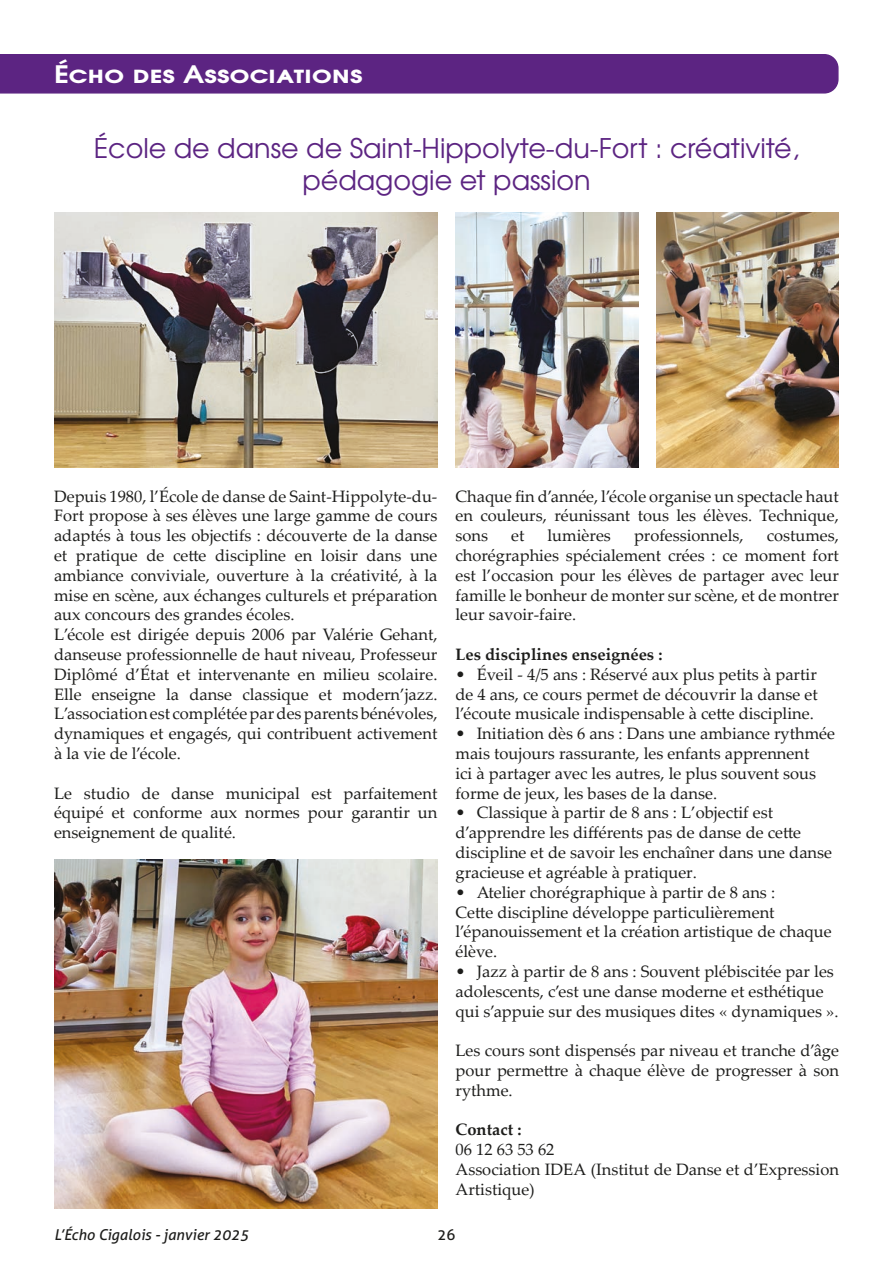
<style>
.page{position:relative;width:893px;height:1263px;background:#fff}
.page>*{position:absolute;margin:0;border:0;box-sizing:border-box;transform-origin:0 0}
.t1{font:27px/32.4px "Te X Gyre Adventor";color:#5c2482;text-align:center}
.t2{font:700 24px "Te X Gyre Adventor";color:#fff;scale:1.2 1}
.t3{font:16.5px/19.8px "Palatino Linotype";color:#1d1d1b}
.t4{font:700 16.5px "Palatino Linotype";color:#1d1d1b}
.t5{font:italic 15px "Aller";color:#1d1d1b}
.t6{font:15px "Aller";color:#1d1d1b}
</style>
<div class="page">
<div style="left:0;top:54px;width:838px;height:40px;background:#5c2482"></div>
<img style="left:656px;top:213px;width:183px;height:255px">
<img style="left:54px;top:213px;width:383px;height:255px">
<img style="left:54px;top:859px;width:383px;height:350px">
<img style="left:455px;top:213px;width:183px;height:255px">
<h2 class="t2" style="left:54px;top:53px;width:259px">Écho des Associations</h2>
<h1 class="t1" style="left:94px;top:130px;width:707px">École de danse de Saint-Hippolyte-du-Fort : créativité, pédagogie et passion</h1>
<p class="t3" style="left:54px;top:485px;width:385px">Depuis 1980, l’École de danse de Saint-Hippolyte-du-Fort propose à ses élèves une large gamme de cours adaptés à tous les objectifs : découverte de la danse et pratique de cette discipline en loisir dans une ambiance conviviale, ouverture à la créativité, à la mise en scène, aux échanges culturels et préparation aux concours des grandes écoles.<br>L’école est dirigée depuis 2006 par Valérie Gehant, danseuse professionnelle de haut niveau, Professeur Diplômé d’État et intervenante en milieu scolaire.<br>Elle enseigne la danse classique et modern’jazz.<br>L’association est complétée par des parents bénévoles, dynamiques et engagés, qui contribuent activement à la vie de l’école.</p>
<p class="t3" style="left:54px;top:782px;width:385px;text-align:justify">Le studio de danse municipal est parfaitement équipé et conforme aux normes pour garantir un enseignement de qualité.</p>
<p class="t3" style="left:455px;top:485px;width:385px;text-align:justify">Chaque fin d’année, l’école organise un spectacle haut en couleurs, réunissant tous les élèves. Technique, sons</p>
<p class="t3" style="left:511px;top:525px;width:15px">et</p>
<p class="t3" style="left:547px;top:525px;width:65px">lumières</p>
<p class="t3" style="left:634px;top:525px;width:111px">professionnels,</p>
<p class="t3" style="left:455px;top:525px;width:385px;text-align:justify;text-indent:311px">costumes, chorégraphies spécialement crées : ce moment fort est l’occasion pour les élèves de partager avec leur famille le bonheur de monter sur scène, et de montrer leur savoir-faire.</p>
<p class="t4" style="left:455px;top:643px;width:209px">Les disciplines enseignées :</p>
<p class="t3" style="left:455px;top:664px;width:364px;text-align:justify">• Éveil - 4/5 ans : Réservé aux plus petits à partir de 4 ans, ce cours permet de découvrir la danse et l’écoute musicale indispensable à cette discipline.</p>
<p class="t3" style="left:455px;top:723px;width:381px">• Initiation dès 6 ans : Dans une ambiance rythmée mais toujours rassurante, les enfants apprennent<br>ici à partager avec les autres, le plus souvent sous forme de jeux, les bases de la danse.</p>
<p class="t3" style="left:455px;top:802px;width:378px">• Classique à partir de 8 ans : L’objectif est d’apprendre les différents pas de danse de cette discipline et de savoir les enchaîner dans une danse gracieuse et agréable à pratiquer.</p>
<p class="t3" style="left:455px;top:881px;width:378px">• Atelier chorégraphique à partir de 8 ans :<br>Cette discipline développe particulièrement l’épanouissement et la création artistique de chaque élève.</p>
<p class="t3" style="left:455px;top:961px;width:385px">• Jazz à partir de 8 ans : Souvent plébiscitée par les adolescents, c’est une danse moderne et esthétique qui s’appuie sur des musiques dites « dynamiques ».</p>
<p class="t3" style="left:455px;top:1040px;width:385px;text-align:justify">Les cours sont dispensés par niveau et tranche d’âge pour permettre à chaque élève de progresser à son rythme.</p>
<p class="t4" style="left:455px;top:1118px;width:67px">Contact :</p>
<p class="t3" style="left:455px;top:1139px;width:385px">06 12 63 53 62<br>Association IDEA (Institut de Danse et d’Expression<br>Artistique)</p>
<p class="t5" style="left:54px;top:1225px;width:196px">L’Écho Cigalois - janvier 2025</p>
<p class="t6" style="left:437px;top:1225px;width:19px">26</p>
</div>
